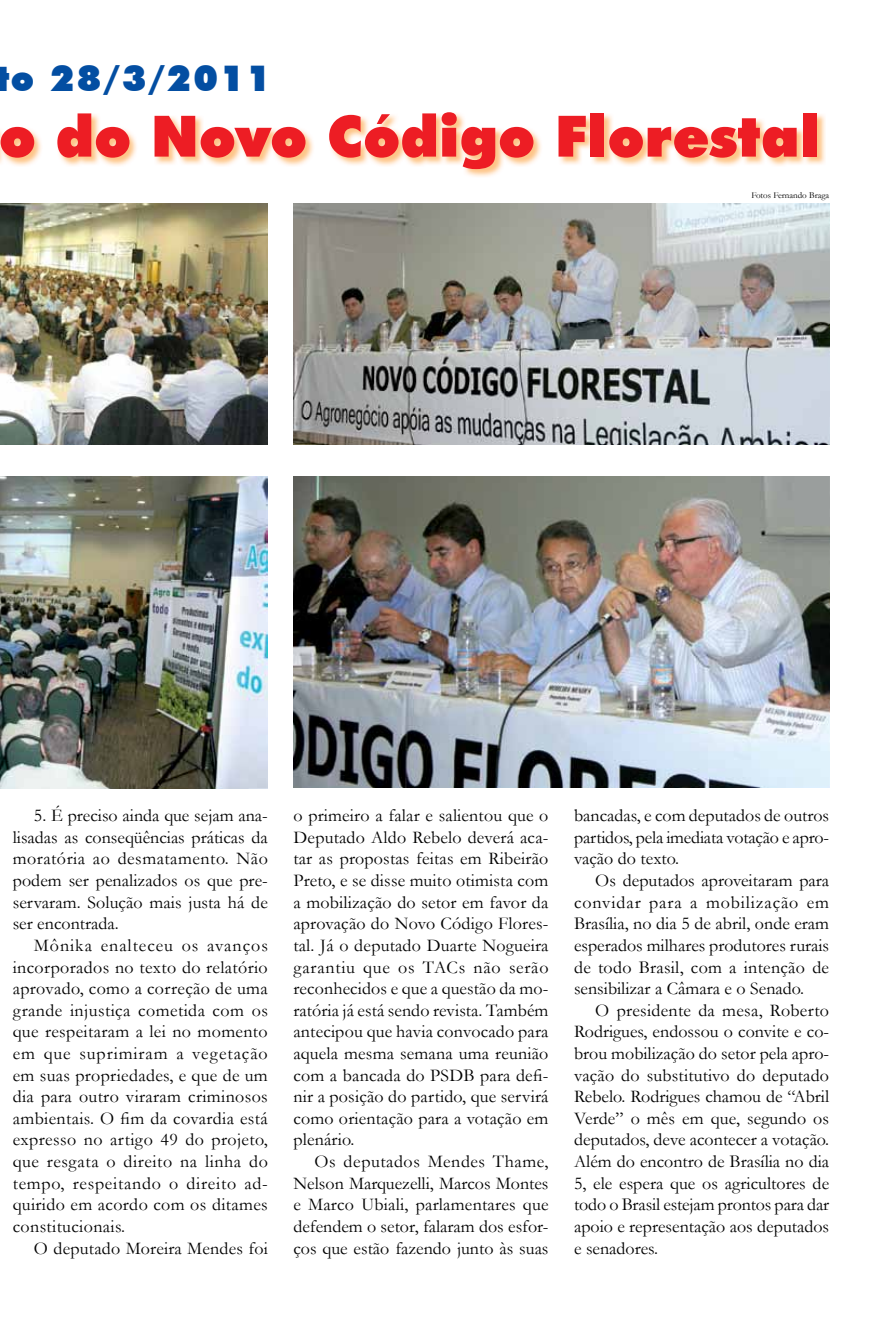
<style>
.page{position:relative;width:893px;height:1319px;background:#fff}
.page>*{position:absolute;margin:0;border:0;box-sizing:border-box;transform-origin:0 0}
.t1{font:900 57px "Futura BT";color:#ed1d24}
.t2{font:900 36px "Futura BT";letter-spacing:.05em;color:#034ea2}
.t3{font:18px/21.6px "Garamond";color:#000;text-align:justify}
.t4{font:9px "Garamond";color:#000}
</style>
<div class="page">
<img style="left:0;top:113px;width:825px;height:64px">
<img style="left:293px;top:476px;width:536px;height:311px">
<img style="left:0;top:203px;width:268px;height:241px">
<img style="left:0;top:476px;width:268px;height:312px">
<img style="left:293px;top:203px;width:536px;height:241px">
<h2 class="t2" style="left:-6px;top:56px;width:278px">to 28/3/2011</h2>
<h1 class="t1" style="left:-1px;top:102px;width:823px">o do Novo Código Florestal</h1>
<p class="t4" style="left:751px;top:189px;width:79px">Fotos Fernando Braga</p>
<p class="t3" style="left:13px;top:804px;width:257px;text-indent:21px">5. É preciso ainda que sejam ana&shy;lisadas as conseqüências práticas da moratória ao desmatamento. Não podem ser penalizados os que pre&shy;servaram. Solução mais justa há de ser encontrada.</p>
<p class="t3" style="left:13px;top:933px;width:257px;text-indent:21px">Mônika enalteceu os avanços incorporados no texto do relatório aprovado, como a correção de uma grande injustiça cometida com os que respeitaram a lei no momento em que suprimiram a vegetação em suas propriedades, e que de um dia para outro viraram criminosos ambientais. O fim da covardia está expresso no artigo 49 do projeto, que resgata o direito na linha do tempo, respeitando o direito ad&shy;quirido em acordo com os ditames constitucionais.</p>
<p class="t3" style="left:34px;top:1236px;width:235px">O deputado Moreira Mendes foi</p>
<p class="t3" style="left:293px;top:804px;width:257px">o primeiro a falar e salientou que o Deputado Aldo Rebelo deverá aca&shy;tar as propostas feitas em Ribeirão Preto, e se disse muito otimista com a mobilização do setor em favor da aprovação do Novo Código Flores&shy;tal. Já o deputado Duarte Nogueira garantiu que os TACs não serão reconhecidos e que a questão da mo&shy;ratória já está sendo revista. Também antecipou que havia convocado para aquela mesma semana uma reunião com a bancada do PSDB para defi&shy;nir a posição do partido, que servirá como orientação para a votação em plenário.</p>
<p class="t3" style="left:293px;top:1149px;width:257px;text-indent:21px">Os deputados Mendes Thame, Nelson Marquezelli, Marcos Montes e Marco Ubiali, parlamentares que defendem o setor, falaram dos esfor&shy;ços que estão fazendo junto às suas</p>
<p class="t3" style="left:574px;top:804px;width:257px">bancadas, e com deputados de outros partidos, pela imediata votação e apro&shy;vação do texto.</p>
<p class="t3" style="left:574px;top:869px;width:257px;text-indent:21px">Os deputados aproveitaram para convidar para a mobilização em Brasília, no dia 5 de abril, onde eram esperados milhares produtores rurais de todo Brasil, com a intenção de sensibilizar a Câmara e o Senado.</p>
<p class="t3" style="left:574px;top:998px;width:257px;text-indent:21px">O presidente da mesa, Roberto Rodrigues, endossou o convite e co&shy;brou mobilização do setor pela apro&shy;vação do substitutivo do deputado Rebelo. Rodrigues chamou de “Abril Verde” o mês em que, segundo os deputados, deve acontecer a votação.<br>Além do encontro de Brasília no dia 5, ele espera que os agricultores de todo o Brasil estejam prontos para dar apoio e representação aos deputados e senadores.</p>
</div>
